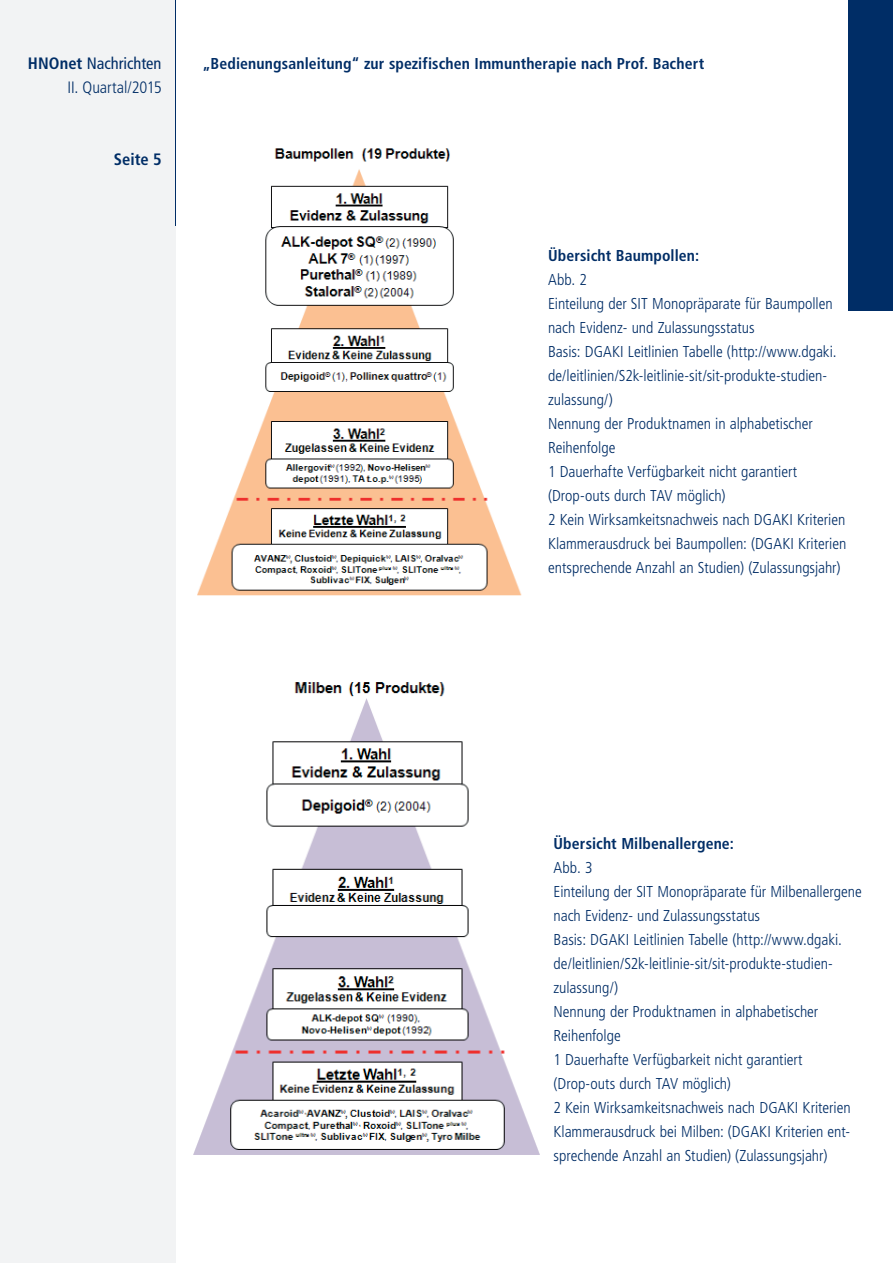
<style>
.page{position:relative;width:893px;height:1263px;background:#fff}
.page>*{position:absolute;margin:0;border:0;box-sizing:border-box;transform-origin:0 0}
.t1{font:300 condensed 16.5px/24px "Frutiger LT";letter-spacing:-.005em;color:#002d66;text-align:right}
.t2{font:700 condensed 16.5px "Frutiger LT";color:#002d66}
.t3{font:300 condensed 15.75px/24px "Frutiger LT";color:#002d66}
.t4{font:700 condensed 15.75px "Frutiger LT";letter-spacing:.005em;color:#002d66}
.s1{font-weight:700}
.s2{font-weight:400}
</style>
<div class="page">
<div style="left:0;top:0;width:176px;height:1263px;background:#f2f3f4"></div>
<hr style="left:175px;top:0;width:1px;height:225px;background:#002d66">
<div style="left:849px;top:0;width:44px;height:310px;background:#002d66"></div>
<img style="left:197px;top:148px;width:325px;height:448px">
<img style="left:193px;top:682px;width:347px;height:473px">
<p class="t1" style="left:28px;top:52px;width:135px"><span class="s1">HNOnet</span> <span class="s2">Nachrichten<br></span>II. Quartal/2015</p>
<p class="t2" style="left:114px;top:150px;width:49px">Seite 5</p>
<p class="t4" style="left:202px;top:54px;width:503px">„Bedienungsanleitung“ zur spezifischen Immuntherapie nach Prof. Bachert</p>
<p class="t4" style="left:548px;top:246px;width:153px">Übersicht Baumpollen:</p>
<p class="t3" style="left:548px;top:268px;width:300px">Abb. 2<br>Einteilung der SIT Monopräparate für Baumpollen nach Evidenz- und Zulassungsstatus<br>Basis: DGAKI Leitlinien Tabelle (http://www.dgaki. de/leitlinien/S2k-leitlinie-sit/sit-produkte-studien&shy;zulassung/)<br>Nennung der Produktnamen in alphabetischer Reihenfolge<br>1 Dauerhafte Verfügbarkeit nicht garantiert (Drop-outs durch TAV möglich)<br>2 Kein Wirksamkeitsnachweis nach DGAKI Kriterien Klammerausdruck bei Baumpollen: (DGAKI Kriterien entsprechende Anzahl an Studien) (Zulassungsjahr)</p>
<p class="t4" style="left:553px;top:834px;width:182px">Übersicht Milbenallergene:</p>
<p class="t3" style="left:553px;top:856px;width:310px">Abb. 3<br>Einteilung der SIT Monopräparate für Milbenallergene nach Evidenz- und Zulassungsstatus<br>Basis: DGAKI Leitlinien Tabelle (http://www.dgaki. de/leitlinien/S2k-leitlinie-sit/sit-produkte-studien&shy;zulassung/)<br>Nennung der Produktnamen in alphabetischer Reihenfolge<br>1 Dauerhafte Verfügbarkeit nicht garantiert (Drop-outs durch TAV möglich)<br>2 Kein Wirksamkeitsnachweis nach DGAKI Kriterien Klammerausdruck bei Milben: (DGAKI Kriterien ent&shy;sprechende Anzahl an Studien) (Zulassungsjahr)</p>
</div>
